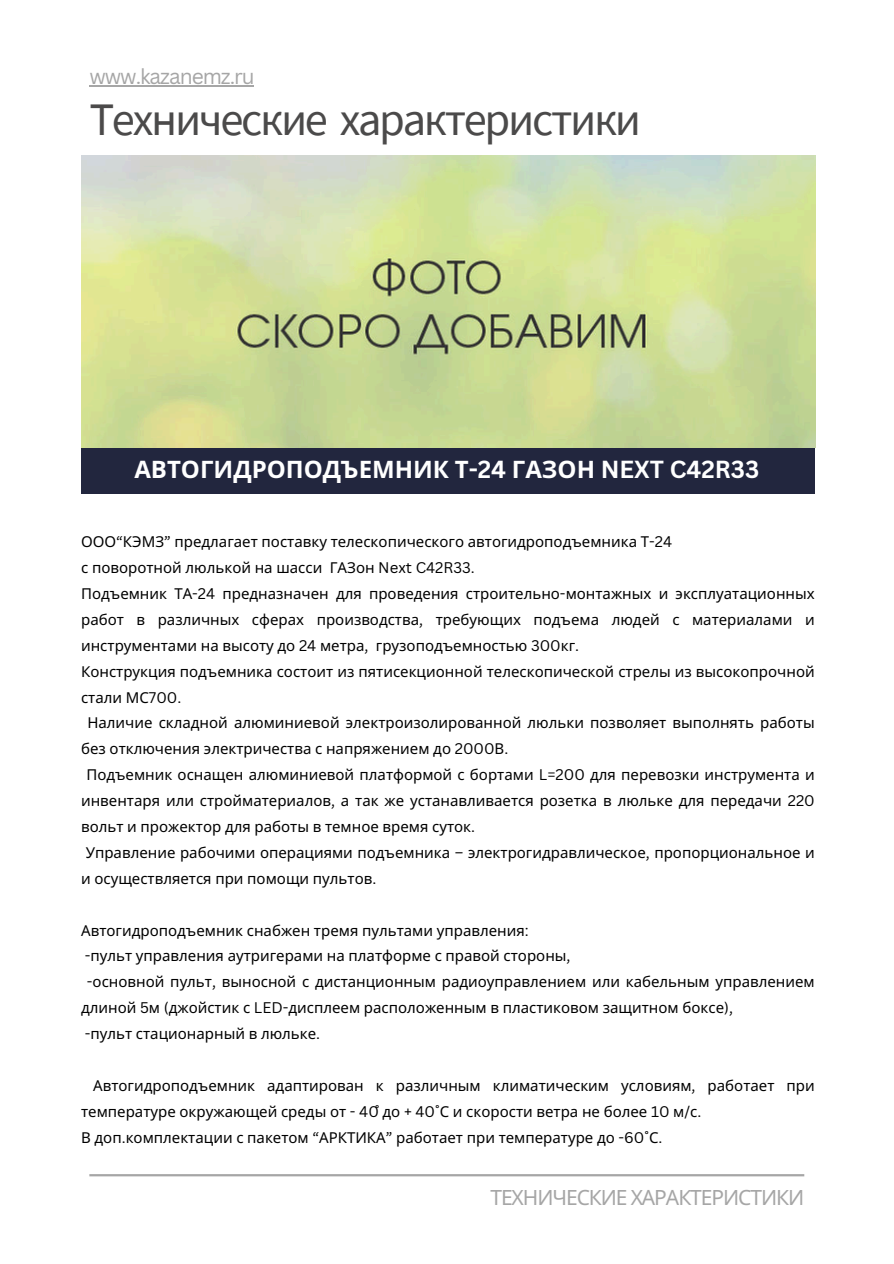
<style>
.page{position:relative;width:894px;height:1264px;background:#fff}
.page>*{position:absolute;margin:0;border:0;box-sizing:border-box;transform-origin:0 0}
.t1{font:46.5px "Source Sans Pro";letter-spacing:-.05em;color:#4b4a4a}
.t2{font:700 24px "Noto Sans";color:#fff}
.t3{font:21px "Noto Sans";letter-spacing:-.05em;color:#a6a6a6}
.t4{font:21px "Canva Sans";letter-spacing:-.05em;color:#a6a6a6}
.t5{font:15px/25.8px "Noto Sans";color:#000}
.s1{font-family:"Canva Sans"}
</style>
<div class="page">
<hr style="left:89px;top:1174px;width:715px;height:2px;background:#a6a6a6">
<hr style="left:89px;top:85px;width:165px;height:1px;background:#a6a6a6">
<div style="left:81px;top:446px;width:733px;height:48px;background:#22263e"></div>
<img style="left:81px;top:155px;width:734px;height:292px">
<p class="t4" style="left:89px;top:62px;width:167px">www.kazanemz.ru</p>
<p class="t1" style="left:89px;top:89px;width:553px">Технические характеристики</p>
<h2 class="t2" style="left:134px;top:452px;width:626px">АВТОГИДРОПОДЪЕМНИК Т<span class="s1">-24</span> ГАЗОН <span class="s1">NEXT C42R33</span></h2>
<p class="t5" style="left:81px;top:528px;width:592px">ООО<span class="s1">“</span>КЭМЗ<span class="s1">”</span> предлагает поставку телескопического автогидроподъемника Т<span class="s1">-24</span></p>
<p class="t5" style="left:81px;top:554px;width:395px">с поворотной люлькой на шасси ГАЗон <span class="s1">Next C42R33.</span></p>
<p class="t5" style="left:81px;top:580px;width:379px">Подъемник ТА<span class="s1">-24</span> предназначен для проведения</p>
<p class="t5" style="left:81px;top:580px;width:735px;text-indent:384px">строительно<span class="s1">-</span>монтажных и эксплуатационных работ в различных сферах производства<span class="s1">,</span> требующих подъема людей с материалами и инструментами на высоту до <span class="s1">24</span> метра<span class="s1">,</span> грузоподъемностью <span class="s1">300</span>кг<span class="s1">.<br></span>Конструкция подъемника состоит из пятисекционной телескопической стрелы из высокопрочной</p>
<p class="t5" style="left:87px;top:683px;width:728px;text-indent:-6px">стали МС<span class="s1">700.<br></span>Наличие складной алюминиевой электроизолированной люльки позволяет выполнять работы</p>
<p class="t5" style="left:86px;top:735px;width:729px;text-indent:-5px">без отключения электричества с напряжением до <span class="s1">2000</span>В<span class="s1">.<br></span>Подъемник оснащен алюминиевой платформой с бортами <span class="s1">L=200</span> для перевозки инструмента и</p>
<p class="t5" style="left:81px;top:787px;width:735px">инвентаря или стройматериалов<span class="s1">,</span> а так же устанавливается розетка в люльке для передачи <span class="s1">220 </span>вольт и прожектор для работы в темное время суток<span class="s1">.</span></p>
<p class="t5" style="left:81px;top:839px;width:735px;text-indent:5px">Управление рабочими операциями подъемника <span class="s1">–</span> электрогидравлическое<span class="s1">,</span> пропорциональное и и осуществляется при помощи пультов<span class="s1">.</span></p>
<p class="t5" style="left:81px;top:916px;width:735px">Автогидроподъемник снабжен тремя пультами управления<span class="s1">:<br>-</span>пульт управления аутригерами на платформе с правой стороны<span class="s1">,<br>-</span>основной пульт<span class="s1">,</span> выносной с дистанционным радиоуправлением или кабельным управлением</p>
<p class="t5" style="left:81px;top:994px;width:653px">длиной <span class="s1">5</span>м <span class="s1">(</span>джойстик с <span class="s1">LED-</span>дисплеем расположенным в пластиковом защитном боксе<span class="s1">),</span></p>
<p class="t5" style="left:85px;top:1020px;width:237px"><span class="s1">-</span>пульт стационарный в люльке<span class="s1">.</span></p>
<p class="t5" style="left:93px;top:1072px;width:389px">Автогидроподъемник адаптирован к различным</p>
<p class="t5" style="left:81px;top:1072px;width:735px;text-indent:411px">климатическим условиям<span class="s1">,</span> работает при температуре окружающей среды от <span class="s1">- 40̊</span> до <span class="s1">+ 40˚</span>С и скорости ветра не более <span class="s1">10</span> м<span class="s1">/</span>с<span class="s1">.<br></span>В доп<span class="s1">.</span>комплектации с пакетом <span class="s1">“</span>АРКТИКА<span class="s1">”</span> работает при температуре до <span class="s1">-60˚</span>С<span class="s1">.</span></p>
<h1 class="t3" style="left:490px;top:1182px;width:315px">ТЕХНИЧЕСКИЕ ХАРАКТЕРИСТИКИ</h1>
</div>
